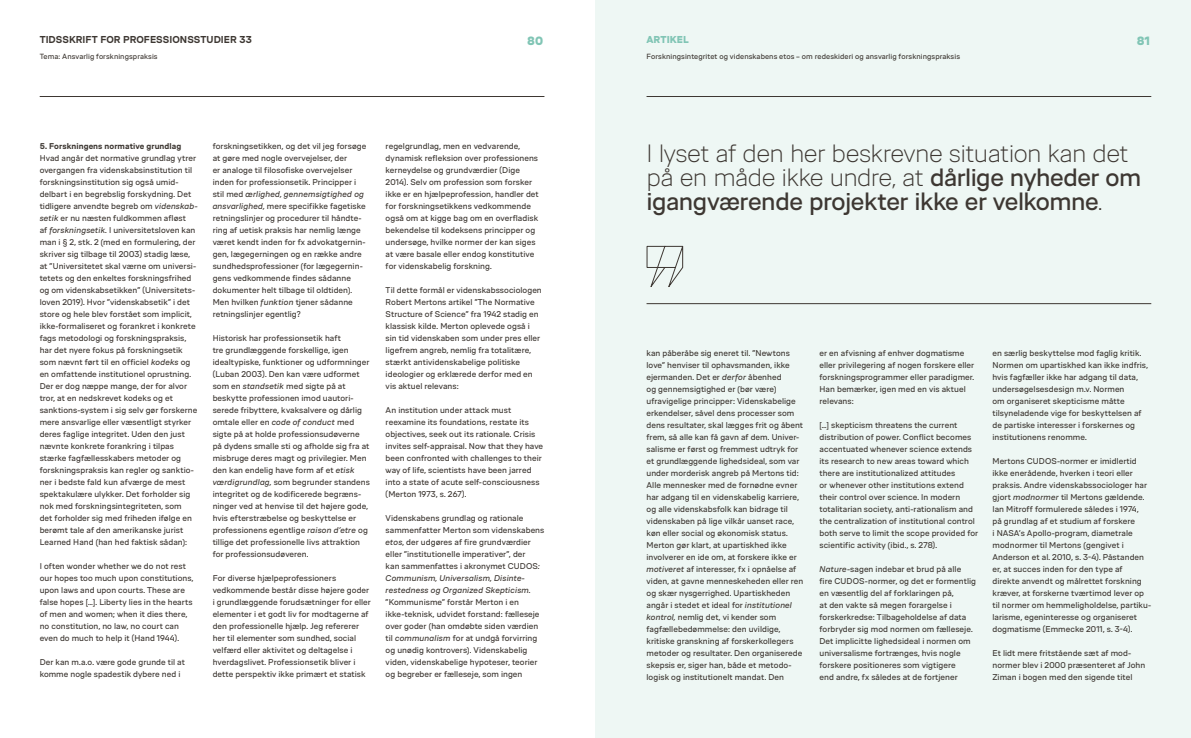
<style>
.page{position:relative;width:1191px;height:738px;background:#fff}
.page>*{position:absolute;margin:0;border:0;box-sizing:border-box;transform-origin:0 0}
.t1{font:300 25px/24px "VIA Type";letter-spacing:-.025em;color:#3d3732}
.t2{font:900 12px "VIA Type";color:#81c5b5}
.t3{font:700 10px "VIA Type";letter-spacing:.005em;color:#3d3732}
.t4{font:900 10px "VIA Type";letter-spacing:.005em;color:#81c5b5}
.t5{font:8.4px/12px "VIA Type";letter-spacing:.005em;color:#3d3732}
.t6{font:700 8.4px "VIA Type";letter-spacing:.01em;color:#3d3732}
.t7{font:7.5px "VIA Type";letter-spacing:.01em;color:#3d3732}
.s1{font-style:italic}
.s2{font-weight:400}
</style>
<div class="page">
<div style="left:595px;top:0;width:596px;height:737px;background:#eef7f4"></div>
<svg style="left:646px;top:245px;width:38px;height:42px"></svg>
<hr style="left:646px;top:303px;width:505px;height:1px;background:#3d3732">
<hr style="left:646px;top:96px;width:505px;height:1px;background:#3d3732">
<hr style="left:40px;top:96px;width:504px;height:1px;background:#3d3732">
<p class="t3" style="left:40px;top:34px;width:213px">TIDSSKRIFT FOR PROFESSIONSSTUDIER 33</p>
<h2 class="t2" style="left:527px;top:34px;width:17px">80</h2>
<p class="t4" style="left:646px;top:34px;width:44px">ARTIKEL</p>
<h2 class="t2" style="left:1136px;top:34px;width:15px">81</h2>
<p class="t7" style="left:40px;top:52px;width:119px">Tema: Ansvarlig forskningspraksis</p>
<p class="t7" style="left:646px;top:52px;width:315px">Forskningsintegritet og videnskabens etos – om redeskideri og ansvarlig forskningspraksis</p>
<p class="t6" style="left:40px;top:141px;width:143px">5. Forskningens normative grundlag</p>
<p class="t5" style="left:40px;top:152px;width:160px">Hvad angår det normative grundlag ytrer overgangen fra videnskabsinstitution til forskningsinstitution sig også umid&shy;delbart i en begrebslig forskydning. Det tidligere anvendte begreb om <span class="s1">videnskab&shy;setik</span> er nu næsten fuldkommen afløst<br>af <span class="s1">forskningsetik</span>. I universitetsloven kan man i § 2, stk. 2 (med en formulering, der skriver sig tilbage til 2003) stadig læse, at ”Universitetet skal værne om universi&shy;tetets og den enkeltes forskningsfrihed og om videnskabsetikken” (Universitets&shy;loven 2019). Hvor ”videnskabsetik” i det store og hele blev forstået som implicit, ikke-formaliseret og forankret i konkrete fags metodologi og forskningspraksis, har det nyere fokus på forskningsetik som nævnt ført til en officiel <span class="s1">kodeks</span> og en omfattende institutionel oprustning.<br>Der er dog næppe mange, der for alvor tror, at en nedskrevet kodeks og et sanktions-system i sig selv gør forskerne mere ansvarlige eller væsentligt styrker deres faglige integritet. Uden den just nævnte konkrete forankring i tilpas stærke fagfællesskabers metoder og forskningspraksis kan regler og sanktio&shy;ner i bedste fald kun afværge de mest spektakulære ulykker. Det forholder sig nok med forskningsintegriteten, som<br>det forholder sig med friheden ifølge en berømt tale af den amerikanske jurist Learned Hand (han hed faktisk sådan):</p>
<p class="t5" style="left:40px;top:560px;width:155px">I often wonder whether we do not rest our hopes too much upon constitutions, upon laws and upon courts. These are false hopes […]. Liberty lies in the hearts of men and women; when it dies there, no constitution, no law, no court can even do much to help it (Hand 1944).</p>
<p class="t5" style="left:40px;top:656px;width:147px">Der kan m.a.o. være gode grunde til at komme nogle spadestik dybere ned i</p>
<p class="t5" style="left:213px;top:140px;width:155px">forskningsetikken, og det vil jeg forsøge at gøre med nogle overvejelser, der<br>er analoge til filosofiske overvejelser inden for professionsetik. Principper i stil med <span class="s1">ærlighed, gennemsigtighed og ansvarlighed,</span> mere specifikke fagetiske retningslinjer og procedurer til håndte&shy;ring af uetisk praksis har nemlig længe været kendt inden for fx advokatgernin&shy;gen, lægegerningen og en række andre sundhedsprofessioner (for lægegernin&shy;gens vedkommende findes sådanne dokumenter helt tilbage til oldtiden).<br>Men hvilken <span class="s1">funktion</span> tjener sådanne retningslinjer egentlig?</p>
<p class="t5" style="left:213px;top:332px;width:159px">Historisk har professionsetik haft<br>tre grundlæggende forskellige, igen idealtypiske, funktioner og udformninger (Luban 2003). Den kan være udformet som en <span class="s1">standsetik</span> med sigte på at beskytte professionen imod uautori&shy;serede fribyttere, kvaksalvere og dårlig omtale eller en <span class="s1">code of conduct</span> med sigte på at holde professionsudøverne på dydens smalle sti og afholde sig fra at misbruge deres magt og privilegier. Men den kan endelig have form af et <span class="s1">etisk værdigrundlag,</span> som begrunder standens integritet og de kodificerede begræns&shy;ninger ved at henvise til det højere gode, hvis efterstræbelse og beskyttelse er professionens egentlige <span class="s1">raison d’etre</span> og tillige det professionelle livs attraktion for professionsudøveren.</p>
<p class="t5" style="left:213px;top:572px;width:160px">For diverse hjælpeprofessioners vedkommende består disse højere goder i grundlæggende forudsætninger for eller elementer i et godt liv for modtagerne af den professionelle hjælp. Jeg refererer her til elementer som sundhed, social velfærd eller aktivitet og deltagelse i hverdagslivet. Professionsetik bliver i dette perspektiv ikke primært et statisk</p>
<p class="t5" style="left:386px;top:140px;width:155px">regelgrundlag, men en vedvarende, dynamisk refleksion over professionens kerneydelse og grundværdier (Dige 2014). Selv om profession som forsker ikke er en hjælpeprofession, handler det for forskningsetikkens vedkommende også om at kigge bag om en overfladisk bekendelse til kodeksens principper og undersøge, hvilke normer der kan siges at være basale eller endog konstitutive for videnskabelig forskning.</p>
<p class="t5" style="left:386px;top:284px;width:158px">Til dette formål er videnskabssociologen Robert Mertons artikel ”The Normative Structure of Science” fra 1942 stadig en klassisk kilde. Merton oplevede også i sin tid videnskaben som under pres eller ligefrem angreb, nemlig fra totalitære, stærkt antividenskabelige politiske ideologier og erklærede derfor med en vis aktuel relevans:</p>
<p class="t5" style="left:386px;top:404px;width:159px">An institution under attack must reexamine its foundations, restate its objectives, seek out its rationale. Crisis invites self-appraisal. Now that they have been confronted with challenges to their way of life, scientists have been jarred into a state of acute self-consciousness (Merton 1973, s. 267).</p>
<p class="t5" style="left:386px;top:512px;width:160px">Videnskabens grundlag og rationale sammenfatter Merton som videnskabens <span class="s1">etos</span>, der udgøres af fire grundværdier eller ”institutionelle imperativer”, der<br>kan sammenfattes i akronymet CUDOS<span class="s1">:<br>Communism, Universalism, Disinte&shy;restedness og Organized Skepticism.</span></p>
<p class="t5" style="left:386px;top:596px;width:155px">”Kommunisme” forstår Merton i en ikke-teknisk, udvidet forstand: fælleseje over goder (han omdøbte siden værdien til <span class="s1">communalism</span> for at undgå forvirring og unødig kontrovers). Videnskabelig viden, videnskabelige hypoteser, teorier og begreber er fælleseje, som ingen</p>
<h1 class="t1" style="left:646px;top:141px;width:496px">I lyset af den her beskrevne situation kan det på en måde ikke undre, at <span class="s2">dårlige nyheder om igangværende projekter ikke er velkomne</span>.</h1>
<p class="t5" style="left:646px;top:347px;width:158px">kan påberåbe sig eneret til. ”Newtons love” henviser til ophavsmanden, ikke ejermanden. Det er <span class="s1">derfor</span> åbenhed<br>og gennemsigtighed er (bør være) ufravigelige principper: Videnskabelige erkendelser, såvel dens processer som dens resultater, skal lægges frit og åbent frem, så alle kan få gavn af dem. Univer&shy;salisme er først og fremmest udtryk for et grundlæggende lighedsideal, som var under morderisk angreb på Mertons tid:<br>Alle mennesker med de fornødne evner har adgang til en videnskabelig karriere, og alle videnskabsfolk kan bidrage til videnskaben på lige vilkår uanset race, køn eller social og økonomisk status.<br>Merton gør klart, at upartiskhed ikke involverer en ide om, at forskere ikke er <span class="s1">motiveret</span> af interesser, fx i opnåelse af viden, at gavne menneskeheden eller ren og skær nysgerrighed. Upartiskheden angår i stedet et ideal for <span class="s1">institutionel kontrol,</span> nemlig det, vi kender som fagfællebedømmelse: den uvildige, kritiske granskning af forskerkollegers metoder og resultater. Den organiserede skepsis er, siger han, både et metodo&shy;logisk og institutionelt mandat. Den</p>
<p class="t5" style="left:819px;top:347px;width:156px">er en afvisning af enhver dogmatisme eller privilegering af nogen forskere eller forskningsprogrammer eller paradigmer.<br>Han bemærker, igen med en vis aktuel relevans:</p>
<p class="t5" style="left:819px;top:419px;width:160px">[…] skepticism threatens the current distribution of power. Conflict becomes accentuated whenever science extends its research to new areas toward which there are institutionalized attitudes<br>or whenever other institutions extend their control over science. In modern totalitarian society, anti-rationalism and the centralization of institutional control both serve to limit the scope provided for scientific activity (ibid., s. 278).</p>
<p class="t5" style="left:819px;top:563px;width:158px"><span class="s1">Nature</span>-sagen indebar et brud på alle fire CUDOS-normer, og det er formentlig en væsentlig del af forklaringen på,<br>at den vakte så megen forargelse i forskerkredse: Tilbageholdelse af data forbryder sig mod normen om fælleseje.<br>Det implicitte lighedsideal i normen om universalisme fortrænges, hvis nogle forskere positioneres som vigtigere<br>end andre, fx således at de fortjener</p>
<p class="t5" style="left:992px;top:347px;width:157px">en særlig beskyttelse mod faglig kritik.<br>Normen om upartiskhed kan ikke indfris, hvis fagfæller ikke har adgang til data, undersøgelsesdesign m.v. Normen<br>om organiseret skepticisme måtte tilsyneladende vige for beskyttelsen af de partiske interesser i forskernes og institutionens renomme.</p>
<p class="t5" style="left:992px;top:455px;width:160px">Mertons CUDOS-normer er imidlertid ikke enerådende, hverken i teori eller praksis. Andre videnskabssociologer har gjort <span class="s1">modnormer</span> til Mertons gældende.<br>Ian Mitroff formulerede således i 1974,<br>på grundlag af et studium af forskere<br>i NASA’s Apollo-program, diametrale modnormer til Mertons (gengivet i Anderson et al. 2010, s. 3-4). Påstanden er, at succes inden for den type af direkte anvendt og målrettet forskning kræver, at forskerne tværtimod lever op til normer om hemmeligholdelse, partiku&shy;larisme, egeninteresse og organiseret dogmatisme (Emmecke 2011, s. 3-4).</p>
<p class="t5" style="left:992px;top:647px;width:154px">Et lidt mere fritstående sæt af mod&shy;normer blev i 2000 præsenteret af John<br>Ziman i bogen med den sigende titel</p>
</div>
